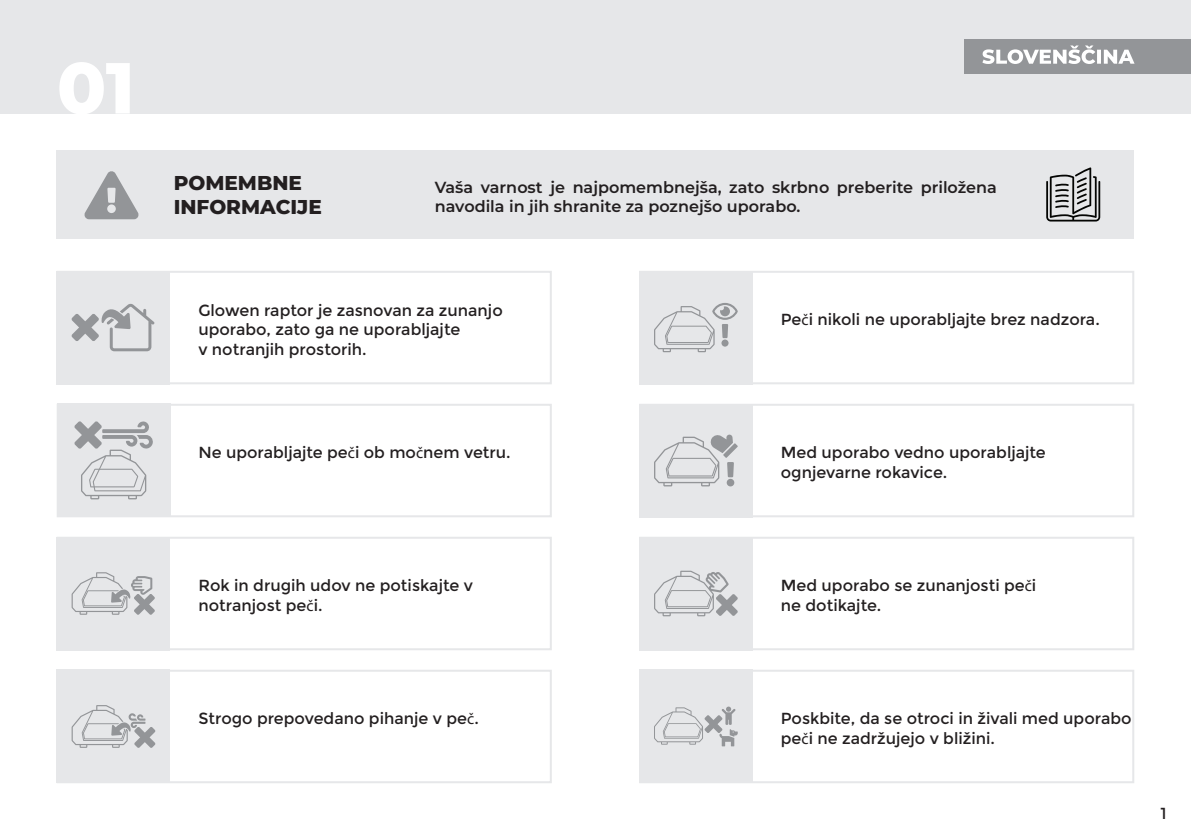
<style>
.page{position:relative;width:1191px;height:840px;background:#fff}
.page>*{position:absolute;margin:0;border:0;box-sizing:border-box;transform-origin:0 0}
.t1{font:800 72px "Montserrat";color:#fff}
.t2{font:800 20px/24px "Montserrat";color:#231f20}
.t3{font:16px/19.2px "Montserrat";color:#231f20}
.t4{font:600 16px/19.2px "Montserrat";color:#231f20}
.s1{font-family:"Myriad Pro"}
</style>
<div class="page">
<div style="left:0;top:0;width:1191px;height:113px;background:#e6e7e9"></div>
<div style="left:964px;top:39px;width:227px;height:35px;background:#939598"></div>
<svg style="left:982px;top:45px;width:152px;height:19px"></svg>
<div style="left:57px;top:150px;width:1077px;height:88px;background:#e6e7e9"></div>
<div style="left:57px;top:271px;width:495px;height:113px;border:2px solid #e6e7e9"></div>
<div style="left:639px;top:271px;width:495px;height:113px;border:2px solid #e6e7e9"></div>
<div style="left:57px;top:403px;width:495px;height:114px;border:2px solid #e6e7e9"></div>
<div style="left:639px;top:403px;width:495px;height:114px;border:2px solid #e6e7e9"></div>
<div style="left:57px;top:536px;width:495px;height:114px;border:2px solid #e6e7e9"></div>
<div style="left:639px;top:536px;width:495px;height:114px;border:2px solid #e6e7e9"></div>
<div style="left:57px;top:669px;width:495px;height:113px;border:2px solid #e6e7e9"></div>
<div style="left:639px;top:669px;width:495px;height:113px;border:2px solid #e6e7e9"></div>
<svg style="left:84px;top:171px;width:55px;height:48px"></svg>
<svg style="left:1046px;top:167px;width:54px;height:54px"></svg>
<div style="left:57px;top:271px;width:113px;height:113px;background:#e6e7e9"></div>
<div style="left:57px;top:536px;width:113px;height:114px;background:#e6e7e9"></div>
<div style="left:57px;top:403px;width:113px;height:113px;background:#e6e7e9"></div>
<div style="left:57px;top:669px;width:113px;height:113px;background:#e6e7e9"></div>
<div style="left:639px;top:271px;width:113px;height:113px;background:#e6e7e9"></div>
<div style="left:639px;top:536px;width:113px;height:114px;background:#e6e7e9"></div>
<div style="left:639px;top:403px;width:113px;height:114px;background:#e6e7e9"></div>
<div style="left:639px;top:669px;width:113px;height:113px;background:#e6e7e9"></div>
<svg style="left:71px;top:303px;width:83px;height:48px"></svg>
<svg style="left:72px;top:572px;width:83px;height:42px"></svg>
<svg style="left:72px;top:705px;width:83px;height:42px"></svg>
<svg style="left:654px;top:303px;width:83px;height:49px"></svg>
<svg style="left:654px;top:434px;width:84px;height:52px"></svg>
<svg style="left:654px;top:570px;width:84px;height:46px"></svg>
<svg style="left:654px;top:706px;width:83px;height:40px"></svg>
<svg style="left:74px;top:421px;width:79px;height:78px"></svg>
<h1 class="t1" style="left:57px;top:40px;width:79px">01</h1>
<p class="t2" style="left:174px;top:170px;width:150px">POMEMBNE<br>INFORMACIJE</p>
<p class="t4" style="left:435px;top:177px;width:563px">Vaša varnost je najpomembnejša, zato skrbno preberite priložena navodila in jih shranite za poznejšo uporabo.</p>
<p class="t3" style="left:198px;top:301px;width:306px">Glowen raptor je zasnovan za zunanjo uporabo, zato ga ne uporabljajte<br>v notranjih prostorih.</p>
<p class="t3" style="left:781px;top:310px;width:320px">Pe<span class="s1">č</span>i nikoli ne uporabljajte brez nadzora.</p>
<p class="t3" style="left:198px;top:443px;width:314px">Ne uporabljajte pe<span class="s1">č</span>i ob mo<span class="s1">č</span>nem vetru.</p>
<p class="t3" style="left:781px;top:443px;width:266px">Med uporabo vedno uporabljajte ognjevarne rokavice.</p>
<p class="t3" style="left:198px;top:576px;width:276px">Rok in drugih udov ne potiskajte v notranjost pe<span class="s1">č</span>i.</p>
<p class="t3" style="left:781px;top:576px;width:257px">Med uporabo se zunanjosti pe<span class="s1">č</span>i ne dotikajte.</p>
<p class="t3" style="left:198px;top:708px;width:282px">Strogo prepovedano pihanje v pe<span class="s1">č</span>.</p>
<p class="t3" style="left:781px;top:708px;width:352px">Poskbite, da se otroci in živali med uporabo pe<span class="s1">č</span>i ne zadržujejo v bližini.</p>
<p class="t3" style="left:1160px;top:803px;width:8px">1</p>
</div>
